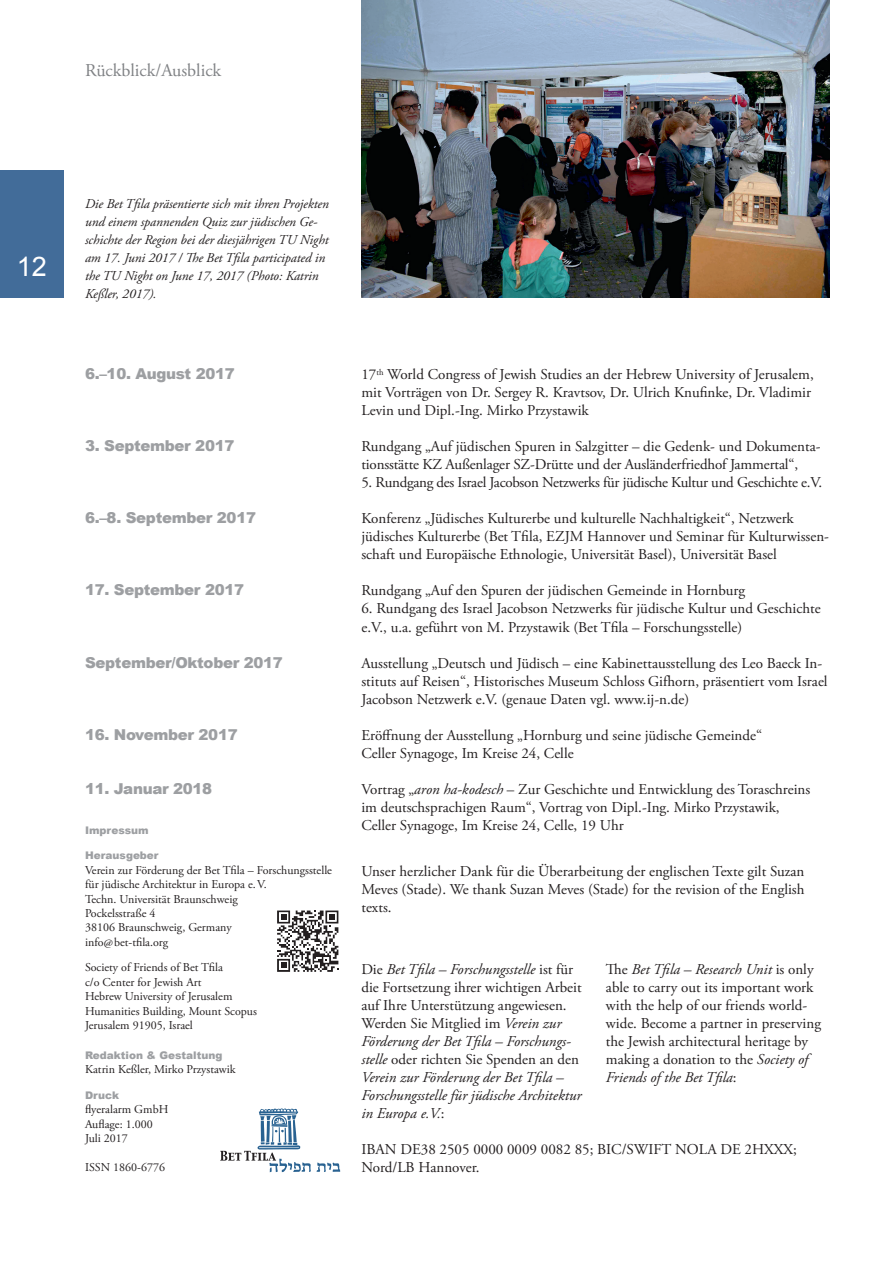
<style>
.page{position:relative;width:893px;height:1263px;background:#fff}
.page>*{position:absolute;margin:0;border:0;box-sizing:border-box;transform-origin:0 0}
.t1{font:27px "Arial";color:#fff}
.t2{font:18px "Adobe Garamond Pro";color:#808285}
.t3{font:15px/18px "Adobe Garamond Pro";color:#231f20}
.t4{font:italic 15px/18px "Adobe Garamond Pro";color:#231f20}
.t5{font:900 15px "Arial";letter-spacing:-.02em;color:#9d9fa2}
.t6{font:15px "Adobe Garamond Pro";letter-spacing:-.02em;color:#231f20}
.t7{font:italic 13.5px/18px "Adobe Garamond Pro";letter-spacing:-.005em;color:#231f20}
.t8{font:12px/14.4px "Adobe Garamond Pro";color:#231f20}
.t9{font:900 10.5px "Arial";color:#9d9fa2}
.s1{font-style:italic}
.s2{font-style:normal}
</style>
<div class="page">
<div style="left:0;top:170px;width:64px;height:128px;background:#426c99"></div>
<svg style="left:220px;top:1108px;width:120px;height:64px"></svg>
<svg style="left:277px;top:910px;width:62px;height:62px"></svg>
<img style="left:361px;top:0;width:468px;height:298px">
<p class="t2" style="left:85px;top:60px;width:138px">Rückblick/Ausblick</p>
<h1 class="t1" style="left:17px;top:249px;width:32px">12</h1>
<p class="t7" style="left:85px;top:195px;width:245px">Die Bet Tfila präsentierte sich mit ihren Projekten und einem spannenden Quiz zur jüdischen Ge&shy;schichte der Region bei der diesjährigen TU Night am 17. Juni 2017 / The Bet Tfila participated in the TU Night on June 17, 2017 (Photo: Katrin Keßler, 2017).</p>
<p class="t5" style="left:85px;top:363px;width:151px">6.–10. August 2017</p>
<p class="t3" style="left:361px;top:366px;width:454px">17<sup>th</sup> World Congress of Jewish Studies an der Hebrew University of Jerusalem, mit Vorträgen von Dr. Sergey R. Kravtsov, Dr. Ulrich Knufinke, Dr. Vladimir<br>Levin und Dipl.-Ing. Mirko Przystawik</p>
<p class="t5" style="left:85px;top:435px;width:151px">3. September 2017</p>
<p class="t3" style="left:361px;top:438px;width:461px">Rundgang „Auf jüdischen Spuren in Salzgitter – die Gedenk- und Dokumenta&shy;tionsstätte KZ Außenlager SZ-Drütte und der Ausländerfriedhof Jammertal“,</p>
<p class="t6" style="left:361px;top:474px;width:462px">5. Rundgang des Israel Jacobson Netzwerks für jüdische Kultur und Geschichte e.V.</p>
<p class="t5" style="left:85px;top:507px;width:172px">6.–8. September 2017</p>
<p class="t3" style="left:361px;top:510px;width:469px">Konferenz „Jüdisches Kulturerbe und kulturelle Nachhaltigkeit“, Netzwerk jüdisches Kulturerbe (Bet Tfila, EZJM Hannover und Seminar für Kulturwissen&shy;schaft und Europäische Ethnologie, Universität Basel), Universität Basel</p>
<p class="t5" style="left:85px;top:579px;width:161px">17. September 2017</p>
<p class="t3" style="left:361px;top:582px;width:385px">Rundgang „Auf den Spuren der jüdischen Gemeinde in Hornburg</p>
<p class="t3" style="left:361px;top:600px;width:461px">6. Rundgang des Israel Jacobson Netzwerks für jüdische Kultur und Geschichte e.V., u.a. geführt von M. Przystawik (Bet Tfila – Forschungsstelle)</p>
<p class="t5" style="left:85px;top:651px;width:199px">September/Oktober 2017</p>
<p class="t3" style="left:361px;top:654px;width:468px">Ausstellung „Deutsch und Jüdisch – eine Kabinettausstellung des Leo Baeck In&shy;stituts auf Reisen“, Historisches Museum Schloss Gifhorn, präsentiert vom Israel<br>Jacobson Netzwerk e.V. (genaue Daten vgl. www.ij-n.de)</p>
<p class="t5" style="left:85px;top:723px;width:154px">16. November 2017</p>
<p class="t3" style="left:361px;top:726px;width:402px">Eröffnung der Ausstellung „Hornburg und seine jüdische Gemeinde“<br>Celler Synagoge, Im Kreise 24, Celle</p>
<p class="t5" style="left:85px;top:777px;width:129px">11. Januar 2018</p>
<p class="t3" style="left:361px;top:780px;width:450px">Vortrag „<span class="s1">aron ha-kodesch</span> – Zur Geschichte und Entwicklung des Toraschreins im deutschsprachigen Raum“, Vortrag von Dipl.-Ing. Mirko Przystawik,<br>Celler Synagoge, Im Kreise 24, Celle, 19 Uhr</p>
<p class="t9" style="left:85px;top:822px;width:65px">Impressum</p>
<p class="t9" style="left:85px;top:848px;width:75px">Herausgeber</p>
<p class="t8" style="left:85px;top:863px;width:249px">Verein zur Förderung der Bet Tfila – Forschungsstelle für jüdische Architektur in Europa e.V.<br>Techn. Universität Braunschweig<br>Pockelsstraße 4<br>38106 Braunschweig, Germany<br>info@bet-tfila.org</p>
<p class="t8" style="left:85px;top:961px;width:173px">Society of Friends of Bet Tfila<br>c/o Center for Jewish Art<br>Hebrew University of Jerusalem<br>Humanities Building, Mount Scopus<br>Jerusalem 91905, Israel</p>
<p class="t9" style="left:85px;top:1047px;width:139px">Redaktion &amp; Gestaltung</p>
<p class="t8" style="left:85px;top:1063px;width:152px">Katrin Keßler, Mirko Przystawik</p>
<p class="t9" style="left:85px;top:1087px;width:36px">Druck</p>
<p class="t8" style="left:85px;top:1103px;width:85px">flyeralarm GmbH<br>Auflage: 1.000<br>Juli 2017</p>
<p class="t8" style="left:85px;top:1160px;width:82px">ISSN 1860-6776</p>
<p class="t3" style="left:361px;top:863px;width:445px;text-align:justify">Unser herzlicher Dank für die Überarbeitung der englischen Texte gilt Suzan Meves (Stade). We thank Suzan Meves (Stade) for the revision of the English texts.</p>
<p class="t4" style="left:361px;top:960px;width:222px"><span class="s2">Die</span> Bet Tfila – Forschungsstelle <span class="s2">ist für die Fortsetzung ihrer wichtigen Arbeit auf Ihre Unterstützung angewiesen.<br>Werden Sie Mitglied im</span> Verein zur Förderung der Bet Tfila – Forschungs&shy;stelle <span class="s2">oder richten Sie Spenden an den </span>Verein zur Förderung der Bet Tfila – Forschungsstelle für jüdische Architektur in Europa e.V.<span class="s2">:</span></p>
<p class="t3" style="left:606px;top:960px;width:217px">The <span class="s1">Bet Tfila – Research Unit</span> is only able to carry out its important work with the help of our friends world&shy;wide. Become a partner in preserving the Jewish architectural heritage by making a donation to the <span class="s1">Society of Friends of the Bet Tfila</span>:</p>
<p class="t3" style="left:361px;top:1140px;width:437px">IBAN DE38 2505 0000 0009 0082 85; BIC/SWIFT NOLA DE 2HXXX;<br>Nord/LB Hannover.</p>
</div>
